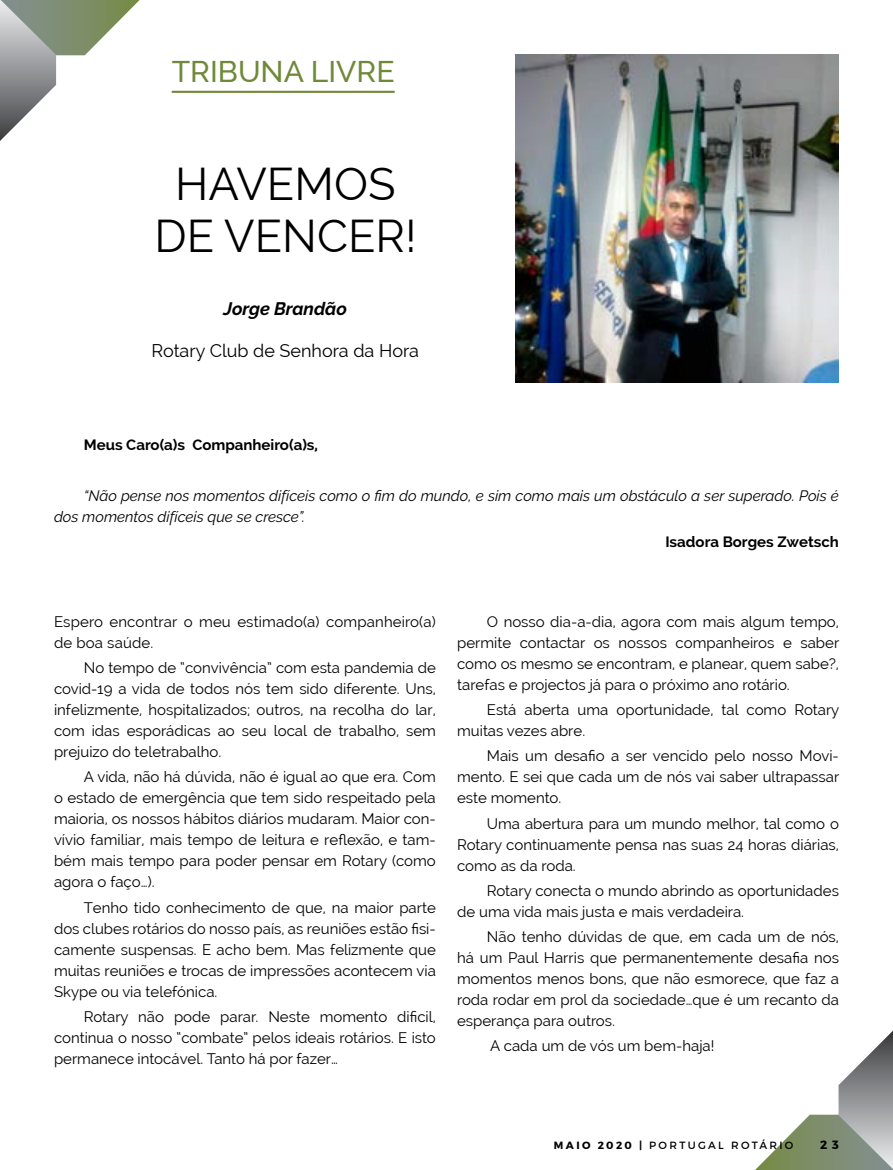
<style>
.page{position:relative;width:893px;height:1170px;background:#fff}
.page>*{position:absolute;margin:0;border:0;box-sizing:border-box;transform-origin:0 0}
.t1{font:45px/52.5px "Raleway";color:#000;text-align:center}
.t2{font:500 30px "Raleway";color:#708939}
.t3{font:18px "Raleway";color:#000}
.t4{font:italic 700 18px "Raleway";color:#000}
.t5{font:15px/21px "Raleway";color:#000;text-align:justify}
.t6{font:italic 15px/21px "Raleway";color:#000}
.t7{font:700 15px "Raleway";color:#000}
.t8{font:700 12px "Montserrat";color:#000}
.t9{font:10.5px "Montserrat";letter-spacing:.22em;color:#000}
.s1{font-weight:700}
</style>
<div class="page">
<svg style="left:0;top:0;width:140px;height:141px"></svg>
<svg style="left:756px;top:1030px;width:137px;height:139px"></svg>
<hr style="left:172px;top:91px;width:223px;height:2px;background:#708939">
<img style="left:515px;top:54px;width:324px;height:328px">
<h2 class="t2" style="left:172px;top:54px;width:224px">TRIBUNA LIVRE</h2>
<h1 class="t1" style="left:154px;top:157px;width:263px">HAVEMOS<br>DE VENCER!</h1>
<p class="t4" style="left:224px;top:298px;width:125px">Jorge Brandão</p>
<p class="t3" style="left:152px;top:340px;width:269px">Rotary Club de Senhora da Hora</p>
<p class="t7" style="left:84px;top:436px;width:236px">Meus Caro(a)s Companheiro(a)s,</p>
<p class="t6" style="left:54px;top:485px;width:786px;text-indent:30px">“Não pense nos momentos difíceis como o fim do mundo, e sim como mais um obstáculo a ser superado. Pois é dos momentos difíceis que se cresce”.</p>
<p class="t7" style="left:665px;top:533px;width:175px">Isadora Borges Zwetsch</p>
<p class="t5" style="left:54px;top:611px;width:383px">Espero encontrar o meu estimado(a) companheiro(a) de boa saúde.</p>
<p class="t5" style="left:54px;top:657px;width:383px;text-indent:30px">No tempo de “convivência” com esta pandemia de covid-19 a vida de todos nós tem sido diferente. Uns, infelizmente, hospitalizados; outros, na recolha do lar, com idas esporádicas ao seu local de trabalho, sem prejuizo do teletrabalho.</p>
<p class="t5" style="left:54px;top:766px;width:383px;text-indent:30px">A vida, não há dúvida, não é igual ao que era. Com o estado de emergência que tem sido respeitado pela maioria, os nossos hábitos diários mudaram. Maior con&shy;vívio familiar, mais tempo de leitura e reflexão, e tam&shy;bém mais tempo para poder pensar em Rotary (como agora o faço…).</p>
<p class="t5" style="left:54px;top:896px;width:383px;text-indent:30px">Tenho tido conhecimento de que, na maior parte dos clubes rotários do nosso país, as reuniões estão fisi&shy;camente suspensas. E acho bem. Mas felizmente que muitas reuniões e trocas de impressões acontecem via Skype ou via telefónica.</p>
<p class="t5" style="left:54px;top:1006px;width:383px;text-indent:30px">Rotary não pode parar. Neste momento dificil, continua o nosso “combate” pelos ideais rotários. E isto permanece intocável. Tanto há por fazer…</p>
<p class="t5" style="left:457px;top:611px;width:384px;text-indent:30px">O nosso dia-a-dia, agora com mais algum tempo, permite contactar os nossos companheiros e saber como os mesmo se encontram, e planear, quem sabe?, tarefas e projectos já para o próximo ano rotário.</p>
<p class="t5" style="left:457px;top:699px;width:384px;text-indent:30px">Está aberta uma oportunidade, tal como Rotary muitas vezes abre.</p>
<p class="t5" style="left:457px;top:745px;width:384px;text-indent:30px">Mais um desafio a ser vencido pelo nosso Movi&shy;mento. E sei que cada um de nós vai saber ultrapassar este momento.</p>
<p class="t5" style="left:457px;top:812px;width:383px;text-indent:30px">Uma abertura para um mundo melhor, tal como o Rotary continuamente pensa nas suas 24 horas diárias, como as da roda.</p>
<p class="t5" style="left:457px;top:880px;width:383px;text-indent:30px">Rotary conecta o mundo abrindo as oportunidades de uma vida mais justa e mais verdadeira.</p>
<p class="t5" style="left:457px;top:926px;width:383px;text-indent:30px">Não tenho dúvidas de que, em cada um de nós, há um Paul Harris que permanentemente desafia nos momentos menos bons, que não esmorece, que faz a roda rodar em prol da sociedade…que é um recanto da esperança para outros.</p>
<p class="t5" style="left:490px;top:1035px;width:226px">A cada um de vós um bem-haja!</p>
<p class="t9" style="left:554px;top:1138px;width:241px"><span class="s1">MAIO 2020 |</span> PORTUGAL ROTÁRIO</p>
<p class="t8" style="left:820px;top:1136px;width:20px">2 3</p>
</div>
